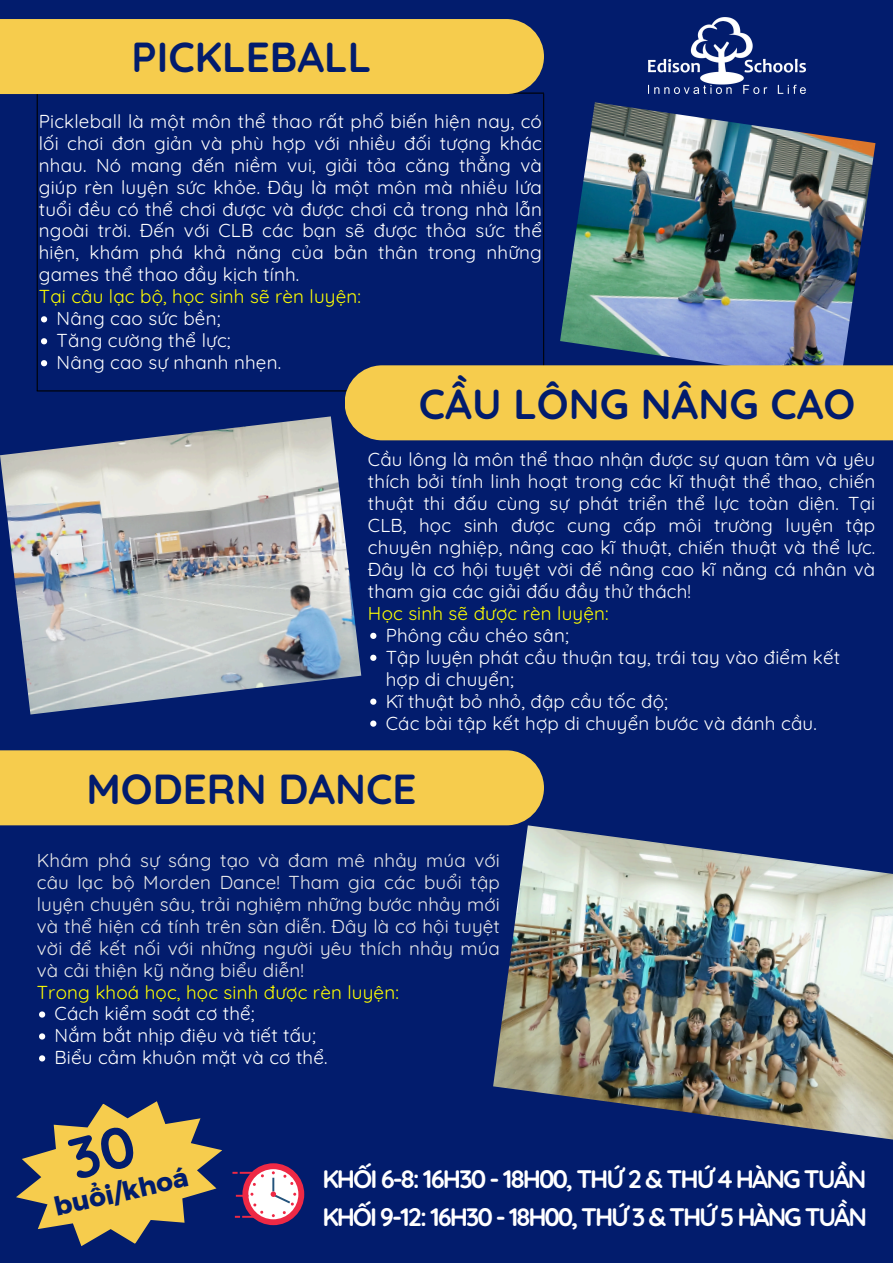
<style>
.page{position:relative;width:893px;height:1263px;background:#021c6d}
.page>*{position:absolute;margin:0;border:0;box-sizing:border-box;transform-origin:0 0}
.t1{font:700 42px "Quicksand";color:#021c6d}
.t2{font:26.25px "Kief Montaser Bold";color:#021d6d}
.t3{font:700 25.35px "Quicksand";letter-spacing:-.085em;color:#fff}
.t4{font:18.75px/21.9px "Quicksand";letter-spacing:.01em;color:#fff;text-align:justify}
.t5{font:18.75px/21.9px "Quicksand";letter-spacing:.01em;color:#e8e8e8;text-align:justify}
.t6{font:18.75px "Quicksand";letter-spacing:.01em;color:#ff0}
</style>
<div class="page">
<img style="left:560px;top:102px;width:315px;height:263px">
<svg style="left:41px;top:316px;width:6px;height:6px"></svg>
<svg style="left:41px;top:338px;width:6px;height:6px"></svg>
<svg style="left:41px;top:360px;width:6px;height:6px"></svg>
<hr style="left:543px;top:93px;width:1px;height:298px;background:#000">
<hr style="left:37px;top:93px;width:1px;height:298px;background:#000">
<hr style="left:37px;top:391px;width:507px;height:1px;background:#000">
<img style="left:0;top:416px;width:361px;height:298px">
<svg style="left:370px;top:633px;width:6px;height:6px"></svg>
<svg style="left:370px;top:655px;width:6px;height:6px"></svg>
<svg style="left:370px;top:698px;width:6px;height:7px"></svg>
<svg style="left:370px;top:720px;width:6px;height:7px"></svg>
<img style="left:493px;top:825px;width:400px;height:315px">
<img style="left:648px;top:18px;width:158px;height:76px">
<div style="left:0;top:19px;width:544px;height:75px;background:#f6cc4d"></div>
<div style="left:345px;top:365px;width:548px;height:75px;background:#f6cc4d"></div>
<div style="left:0;top:750px;width:544px;height:75px;background:#f6cc4d"></div>
<svg style="left:39px;top:1011px;width:6px;height:6px"></svg>
<svg style="left:39px;top:1033px;width:6px;height:6px"></svg>
<svg style="left:39px;top:1055px;width:6px;height:6px"></svg>
<div style="left:242px;top:1163px;width:62px;height:62px;background:#ee2945;border-radius:50%"></div>
<div style="left:248px;top:1169px;width:50px;height:50px;background:#fff;border-radius:50%"></div>
<svg style="left:271px;top:1171px;width:25px;height:46px"></svg>
<svg style="left:232px;top:1172px;width:32px;height:14px"></svg>
<svg style="left:236px;top:1193px;width:17px;height:4px"></svg>
<svg style="left:235px;top:1203px;width:28px;height:15px"></svg>
<svg style="left:16px;top:1101px;width:206px;height:145px"></svg>
<p class="t1" style="left:132px;top:30px;width:241px">PICKLEBALL</p>
<h1 class="t4" style="left:39px;top:110px;width:504px">Pickleball là một môn thể thao rất phổ biến hiện nay, có lối chơi đơn giản và phù hợp với nhiều đối tượng khác nhau. Nó mang đến niềm vui, giải tỏa căng thẳng và giúp rèn luyện sức khỏe. Đây là một môn mà nhiều lứa tuổi đều có thể chơi được và được chơi cả trong nhà lẫn ngoài trời. Đến với CLB các bạn sẽ được thỏa sức thể hiện, khám phá khả năng của bản thân trong những games thể thao đầy kịch tính.</h1>
<p class="t6" style="left:39px;top:285px;width:324px">Tại câu lạc bộ, học sinh sẽ rèn luyện:</p>
<p class="t4" style="left:57px;top:307px;width:165px">Nâng cao sức bền;</p>
<p class="t4" style="left:57px;top:329px;width:175px">Tăng cường thể lực;</p>
<p class="t4" style="left:57px;top:351px;width:226px">Nâng cao sự nhanh nhẹn.</p>
<h1 class="t1" style="left:419px;top:377px;width:438px">CẦU LÔNG NÂNG CAO</h1>
<p class="t4" style="left:368px;top:448px;width:509px">Cầu lông là môn thể thao nhận được sự quan tâm và yêu thích bởi tính linh hoạt trong các kĩ thuật thể thao, chiến thuật thi đấu cùng sự phát triển thể lực toàn diện. Tại CLB, học sinh được cung cấp môi trường luyện tập chuyên nghiệp, nâng cao kĩ thuật, chiến thuật và thể lực.<br>Đây là cơ hội tuyệt vời để nâng cao kĩ năng cá nhân và tham gia các giải đấu đầy thử thách!</p>
<h1 class="t6" style="left:368px;top:601px;width:242px">Học sinh sẽ được rèn luyện:</h1>
<p class="t4" style="left:386px;top:624px;width:184px">Phông cầu chéo sân;</p>
<p class="t4" style="left:386px;top:646px;width:456px">Tập luyện phát cầu thuận tay, trái tay vào điểm kết hợp di chuyển;</p>
<p class="t4" style="left:386px;top:689px;width:284px">Kĩ thuật bỏ nhỏ, đập cầu tốc độ;</p>
<p class="t4" style="left:386px;top:711px;width:432px">Các bài tập kết hợp di chuyển bước và đánh cầu.</p>
<p class="t1" style="left:87px;top:762px;width:331px">MODERN DANCE</p>
<p class="t5" style="left:37px;top:849px;width:465px">Khám phá sự sáng tạo và đam mê nhảy múa với câu lạc bộ Morden Dance! Tham gia các buổi tập luyện chuyên sâu, trải nghiệm những bước nhảy mới và thể hiện cá tính trên sàn diễn. Đây là cơ hội tuyệt vời để kết nối với những người yêu thích nhảy múa và cải thiện kỹ năng biểu diễn!</p>
<p class="t6" style="left:37px;top:980px;width:363px">Trong khoá học, học sinh được rèn luyện:</p>
<p class="t4" style="left:55px;top:1002px;width:202px">Cách kiểm soát cơ thể;</p>
<p class="t4" style="left:55px;top:1024px;width:263px">Nắm bắt nhịp điệu và tiết tấu;</p>
<p class="t4" style="left:55px;top:1046px;width:274px">Biểu cảm khuôn mặt và cơ thể.</p>
<p class="t2" style="left:51px;top:1192px;width:138px;rotate:-13deg">buổi/khoá</p>
<h3 class="t3" style="left:322px;top:1163px;width:546px">KHỐI 6-8: 16H30 - 18H00, THỨ 2 &amp; THỨ 4 HÀNG TUẦN</h3>
<p class="t3" style="left:322px;top:1201px;width:546px">KHỐI 9-12: 16H30 - 18H00, THỨ 3 &amp; THỨ 5 HÀNG TUẦN</p>
</div>
